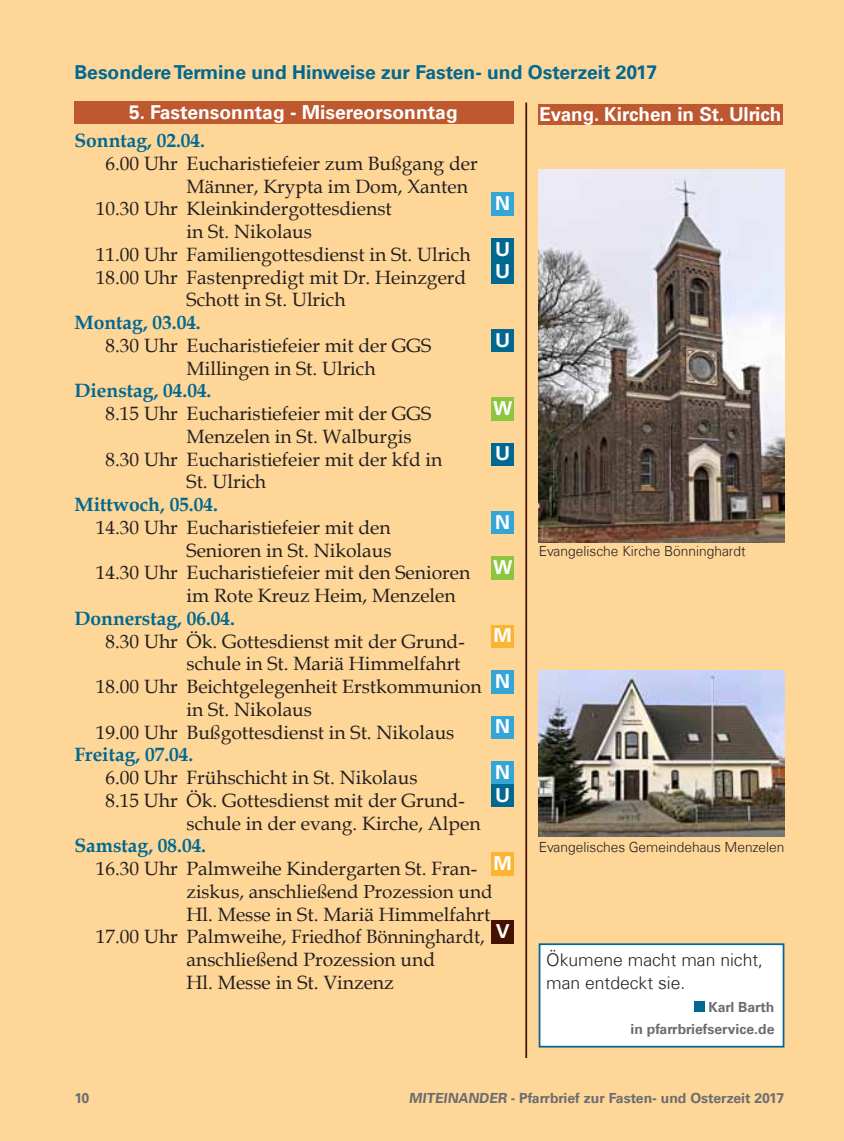
<style>
.page{position:relative;width:844px;height:1141px;background:#fff}
.page>*{position:absolute;margin:0;border:0;box-sizing:border-box;transform-origin:0 0}
.t1{font:19.25px/22.8px "Book Antiqua";color:#231f20}
.t2{font:700 19.25px "Book Antiqua";color:#006891}
.t3{font:700 19.25px "Univers Com 65";color:#fff}
.t4{font:700 19.25px "Univers Com 65";color:#006891}
.t5{font:18.9px "Book Antiqua";color:#231f20}
.t6{font:300 17.5px/22.8px "Univers Com 45";color:#231f20}
.t7{font:700 14px/22.8px "Univers Com 65";color:#6c6d70;text-align:right}
.t8{font:300 14px "Univers Com 45";color:#231f20}
.s1{font-weight:700;color:#006891}
</style>
<div class="page">
<div style="left:0;top:0;width:843px;height:1141px;background:#fed698"></div>
<div style="left:74px;top:102px;width:439px;height:22px;background:#bd582f"></div>
<div style="left:491px;top:193px;width:22px;height:22px;background:#33a5d6"></div>
<div style="left:491px;top:238px;width:22px;height:23px;background:#006891"></div>
<div style="left:491px;top:261px;width:22px;height:23px;background:#006891"></div>
<div style="left:491px;top:329px;width:22px;height:23px;background:#006891"></div>
<div style="left:491px;top:397px;width:22px;height:23px;background:#8bc63e"></div>
<div style="left:491px;top:443px;width:22px;height:23px;background:#006891"></div>
<div style="left:491px;top:511px;width:22px;height:23px;background:#33a5d6"></div>
<div style="left:491px;top:557px;width:22px;height:22px;background:#8bc63e"></div>
<div style="left:491px;top:625px;width:22px;height:23px;background:#fcb533"></div>
<div style="left:491px;top:670px;width:22px;height:23px;background:#33a5d6"></div>
<div style="left:491px;top:716px;width:22px;height:23px;background:#33a5d6"></div>
<div style="left:491px;top:761px;width:22px;height:23px;background:#33a5d6"></div>
<div style="left:491px;top:784px;width:22px;height:23px;background:#006891"></div>
<div style="left:491px;top:852px;width:22px;height:23px;background:#fcb533"></div>
<div style="left:491px;top:921px;width:22px;height:22px;background:#451200"></div>
<hr style="left:525px;top:103px;width:2px;height:955px;background:#451200">
<img style="left:538px;top:170px;width:246px;height:372px">
<img style="left:538px;top:670px;width:246px;height:167px">
<div style="left:538px;top:104px;width:245px;height:20px;background:#bd582f"></div>
<div style="left:538px;top:943px;width:246px;height:105px;background:#fff;border:2px solid #006891"></div>
<div style="left:693px;top:1001px;width:11px;height:11px;background:#006891"></div>
<p class="t4" style="left:74px;top:61px;width:584px">Besondere Termine und Hinweise zur Fasten- und Osterzeit 2017</p>
<p class="t3" style="left:129px;top:101px;width:330px">5. Fastensonntag - Misereorsonntag</p>
<p class="t2" style="left:74px;top:127px;width:132px">Sonntag, 02.04.</p>
<p class="t1" style="left:105px;top:151px;width:373px">6.00 Uhr Eucharistiefeier zum Bußgang der</p>
<p class="t1" style="left:186px;top:174px;width:283px">Männer, Krypta im Dom, Xanten</p>
<p class="t1" style="left:96px;top:197px;width:297px">10.30 Uhr Kleinkindergottesdienst</p>
<p class="t3" style="left:495px;top:192px;width:16px">N</p>
<p class="t1" style="left:96px;top:220px;width:376px;text-indent:91px">in St. Nikolaus<br>11.00 Uhr Familiengottesdienst in St. Ulrich</p>
<p class="t3" style="left:495px;top:237px;width:16px">U</p>
<p class="t1" style="left:96px;top:265px;width:372px">18.00 Uhr Fastenpredigt mit Dr. Heinzgerd</p>
<p class="t3" style="left:495px;top:260px;width:16px">U</p>
<p class="t1" style="left:186px;top:288px;width:160px">Schott in St. Ulrich</p>
<p class="t2" style="left:74px;top:309px;width:128px">Montag, 03.04.</p>
<p class="t1" style="left:105px;top:333px;width:327px">8.30 Uhr Eucharistiefeier mit der GGS</p>
<p class="t3" style="left:495px;top:328px;width:16px">U</p>
<p class="t1" style="left:186px;top:356px;width:190px">Millingen in St. Ulrich</p>
<p class="t2" style="left:74px;top:378px;width:138px">Dienstag, 04.04.</p>
<p class="t1" style="left:105px;top:402px;width:327px">8.15 Uhr Eucharistiefeier mit der GGS</p>
<p class="t3" style="left:493px;top:397px;width:21px">W</p>
<p class="t1" style="left:105px;top:424px;width:338px;text-indent:81px">Menzelen in St. Walburgis<br>8.30 Uhr Eucharistiefeier mit der kfd in</p>
<p class="t3" style="left:495px;top:442px;width:16px">U</p>
<p class="t1" style="left:186px;top:470px;width:81px">St. Ulrich</p>
<p class="t2" style="left:74px;top:491px;width:145px">Mittwoch, 05.04.</p>
<p class="t1" style="left:96px;top:515px;width:296px">14.30 Uhr Eucharistiefeier mit den</p>
<p class="t3" style="left:495px;top:510px;width:16px">N</p>
<p class="t1" style="left:186px;top:538px;width:206px">Senioren in St. Nikolaus</p>
<p class="t1" style="left:96px;top:561px;width:418px">14.30 Uhr Eucharistiefeier mit den Senioren <sup>W</sup></p>
<p class="t1" style="left:186px;top:584px;width:270px">im Rote Kreuz Heim, Menzelen</p>
<p class="t2" style="left:74px;top:605px;width:162px">Donnerstag, 06.04.</p>
<p class="t1" style="left:105px;top:629px;width:361px">8.30 Uhr Ök. Gottesdienst mit der Grund-</p>
<p class="t3" style="left:493px;top:624px;width:20px">M</p>
<p class="t1" style="left:186px;top:652px;width:275px">schule in St. Mariä Himmelfahrt</p>
<p class="t1" style="left:96px;top:675px;width:415px">18.00 Uhr Beichtgelegenheit Erstkommunion <sup>N</sup></p>
<p class="t1" style="left:186px;top:697px;width:127px">in St. Nikolaus</p>
<p class="t1" style="left:96px;top:720px;width:360px">19.00 Uhr Bußgottesdienst in St. Nikolaus</p>
<p class="t3" style="left:495px;top:715px;width:16px">N</p>
<p class="t2" style="left:74px;top:742px;width:120px">Freitag, 07.04.</p>
<p class="t1" style="left:105px;top:766px;width:313px">6.00 Uhr Frühschicht in St. Nikolaus</p>
<p class="t3" style="left:495px;top:761px;width:16px">N</p>
<p class="t1" style="left:105px;top:788px;width:361px">8.15 Uhr Ök. Gottesdienst mit der Grund-</p>
<p class="t3" style="left:495px;top:783px;width:16px">U</p>
<p class="t1" style="left:186px;top:811px;width:295px">schule in der evang. Kirche, Alpen</p>
<p class="t1" style="left:96px;top:834px;width:417px;text-indent:-21px"><span class="s1">Samstag, 08.04.<br></span>16.30 Uhr Palmweihe Kindergarten St. Fran- <sup>M</sup></p>
<p class="t5" style="left:186px;top:878px;width:307px">ziskus, anschließend Prozession und</p>
<p class="t1" style="left:186px;top:902px;width:305px">Hl. Messe in St. Mariä Himmelfahrt</p>
<p class="t1" style="left:96px;top:925px;width:415px">17.00 Uhr Palmweihe, Friedhof Bönninghardt, <sup>V</sup></p>
<p class="t1" style="left:186px;top:948px;width:250px">anschließend Prozession und</p>
<p class="t1" style="left:186px;top:970px;width:209px">Hl. Messe in St. Vinzenz</p>
<p class="t3" style="left:539px;top:103px;width:243px">Evang. Kirchen in St. Ulrich</p>
<p class="t8" style="left:538px;top:543px;width:208px">Evangelische Kirche Bönninghardt</p>
<p class="t8" style="left:538px;top:839px;width:247px">Evangelisches Gemeindehaus Menzelen</p>
<p class="t6" style="left:546px;top:948px;width:218px">Ökumene macht man nicht, man entdeckt sie.</p>
<p class="t7" style="left:630px;top:995px;width:145px">Karl Barth<br>in pfarrbriefservice.de</p>
<p class="t7" style="left:74px;top:1086px;width:16px">10</p>
<p class="t7" style="left:409px;top:1086px;width:377px">MITEINANDER - Pfarrbrief zur Fasten- und Osterzeit 2017</p>
</div>
